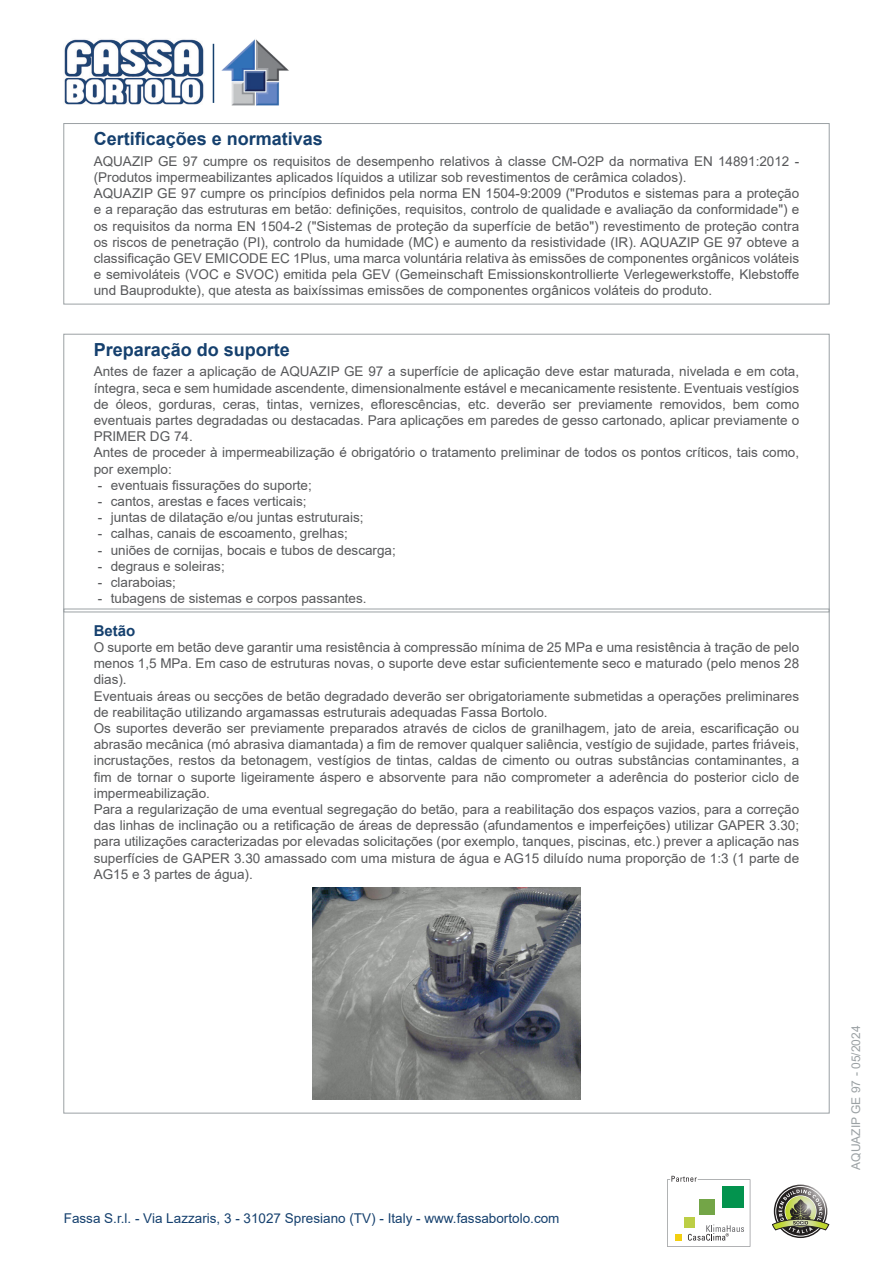
<style>
.page{position:relative;width:893px;height:1263px;background:#fff}
.page>*{position:absolute;margin:0;border:0;box-sizing:border-box;transform-origin:0 0}
.Titolo{font:700 18px "Arial";color:#15406e}
.Sottotitolo{font:700 15px "Arial";color:#15406e}
.Descrizione1{font:13.5px/16.2px "Arial";color:#57585a;text-align:justify}
.Certificazioni_e_normative{font:13.5px/16.2px "Arial";color:#57585a}
.t1{font:13.5px "Arial";color:#15406e}
.t2{font:12px "Arial";color:#9ba1a4}
</style>
<div class="page">
<div style="left:64px;top:123px;width:765px;height:181px;border:1px solid #9ba1a4"></div>
<img style="left:312px;top:887px;width:269px;height:213px">
<svg style="left:667px;top:1176px;width:83px;height:71px"></svg>
<svg style="left:772px;top:1186px;width:57px;height:50px"></svg>
<img style="left:64px;top:39px;width:140px;height:66px">
<hr style="left:213px;top:44px;width:1px;height:59px;background:#15406e">
<img style="left:221px;top:39px;width:68px;height:67px">
<p class="Titolo" style="left:94px;top:126px;width:231px">Certificações e normativas</p>
<p class="Certificazioni_e_normative" style="left:94px;top:153px;width:707px">AQUAZIP GE 97 cumpre os requisitos de desempenho relativos à classe CM-O2P da normativa EN 14891:2012 - (Produtos impermeabilizantes aplicados líquidos a utilizar sob revestimentos de cerâmica colados).</p>
<p class="Certificazioni_e_normative" style="left:94px;top:185px;width:707px;text-align:justify">AQUAZIP GE 97 cumpre os princípios definidos pela norma EN 1504-9:2009 ("Produtos e sistemas para a proteção e a reparação das estruturas em betão: definições, requisitos, controlo de qualidade e avaliação da conformidade") e os requisitos da norma EN 1504-2 ("Sistemas de proteção da superfície de betão") revestimento de proteção contra os riscos de penetração (PI), controlo da humidade (MC) e aumento da resistividade (IR). AQUAZIP GE 97 obteve a classificação GEV EMICODE EC 1Plus, uma marca voluntária relativa às emissões de componentes orgânicos voláteis e semivoláteis (VOC e SVOC) emitida pela GEV (Gemeinschaft Emissionskontrollierte Verlegewerkstoffe, Klebstoffe und Bauprodukte), que atesta as baixíssimas emissões de componentes orgânicos voláteis do produto.</p>
<p class="Titolo" style="left:94px;top:337px;width:198px">Preparação do suporte</p>
<p class="Descrizione1" style="left:94px;top:363px;width:707px">Antes de fazer a aplicação de AQUAZIP GE 97 a superfície de aplicação deve estar maturada, nivelada e em cota, íntegra, seca e sem humidade ascendente, dimensionalmente estável e mecanicamente resistente. Eventuais vestígios de óleos, gorduras, ceras, tintas, vernizes, eflorescências, etc. deverão ser previamente removidos, bem como eventuais partes degradadas ou destacadas. Para aplicações em paredes de gesso cartonado, aplicar previamente o PRIMER DG 74.</p>
<p class="Descrizione1" style="left:94px;top:444px;width:707px">Antes de proceder à impermeabilização é obrigatório o tratamento preliminar de todos os pontos críticos, tais como, por exemplo:</p>
<p class="Certificazioni_e_normative" style="left:98px;top:477px;width:215px">- eventuais fissurações do suporte;</p>
<p class="Certificazioni_e_normative" style="left:98px;top:493px;width:210px">- cantos, arestas e faces verticais;</p>
<p class="Certificazioni_e_normative" style="left:98px;top:509px;width:267px">- juntas de dilatação e/ou juntas estruturais;</p>
<p class="Certificazioni_e_normative" style="left:98px;top:525px;width:251px">- calhas, canais de escoamento, grelhas;</p>
<p class="Certificazioni_e_normative" style="left:98px;top:542px;width:299px">- uniões de cornijas, bocais e tubos de descarga;</p>
<p class="Certificazioni_e_normative" style="left:98px;top:558px;width:128px">- degraus e soleiras;</p>
<p class="Certificazioni_e_normative" style="left:98px;top:574px;width:80px">- claraboias;</p>
<p class="Certificazioni_e_normative" style="left:98px;top:590px;width:270px">- tubagens de sistemas e corpos passantes.</p>
<p class="Sottotitolo" style="left:94px;top:620px;width:43px">Betão</p>
<p class="Descrizione1" style="left:94px;top:639px;width:707px">O suporte em betão deve garantir uma resistência à compressão mínima de 25 MPa e uma resistência à tração de pelo menos 1,5 MPa. Em caso de estruturas novas, o suporte deve estar suficientemente seco e maturado (pelo menos 28 dias).</p>
<p class="Descrizione1" style="left:94px;top:688px;width:707px">Eventuais áreas ou secções de betão degradado deverão ser obrigatoriamente submetidas a operações preliminares de reabilitação utilizando argamassas estruturais adequadas Fassa Bortolo.</p>
<p class="Descrizione1" style="left:94px;top:720px;width:707px">Os suportes deverão ser previamente preparados através de ciclos de granilhagem, jato de areia, escarificação ou abrasão mecânica (mó abrasiva diamantada) a fim de remover qualquer saliência, vestígio de sujidade, partes friáveis, incrustações, restos da betonagem, vestígios de tintas, caldas de cimento ou outras substâncias contaminantes, a fim de tornar o suporte ligeiramente áspero e absorvente para não comprometer a aderência do posterior ciclo de impermeabilização.</p>
<p class="Descrizione1" style="left:94px;top:801px;width:707px">Para a regularização de uma eventual segregação do betão, para a reabilitação dos espaços vazios, para a correção das linhas de inclinação ou a retificação de áreas de depressão (afundamentos e imperfeições) utilizar GAPER 3.30; para utilizações caracterizadas por elevadas solicitações (por exemplo, tanques, piscinas, etc.) prever a aplicação nas superfícies de GAPER 3.30 amassado com uma mistura de água e AG15 diluído numa proporção de 1:3 (1 parte de AG15 e 3 partes de água).</p>
<p class="t1" style="left:64px;top:1208px;width:497px">Fassa S.r.l. - Via Lazzaris, 3 - 31027 Spresiano (TV) - Italy - www.fassabortolo.com</p>
<p class="t2" style="left:848px;top:1170px;width:145px;rotate:-90deg">AQUAZIP GE 97 - 05/2024</p>
</div>
